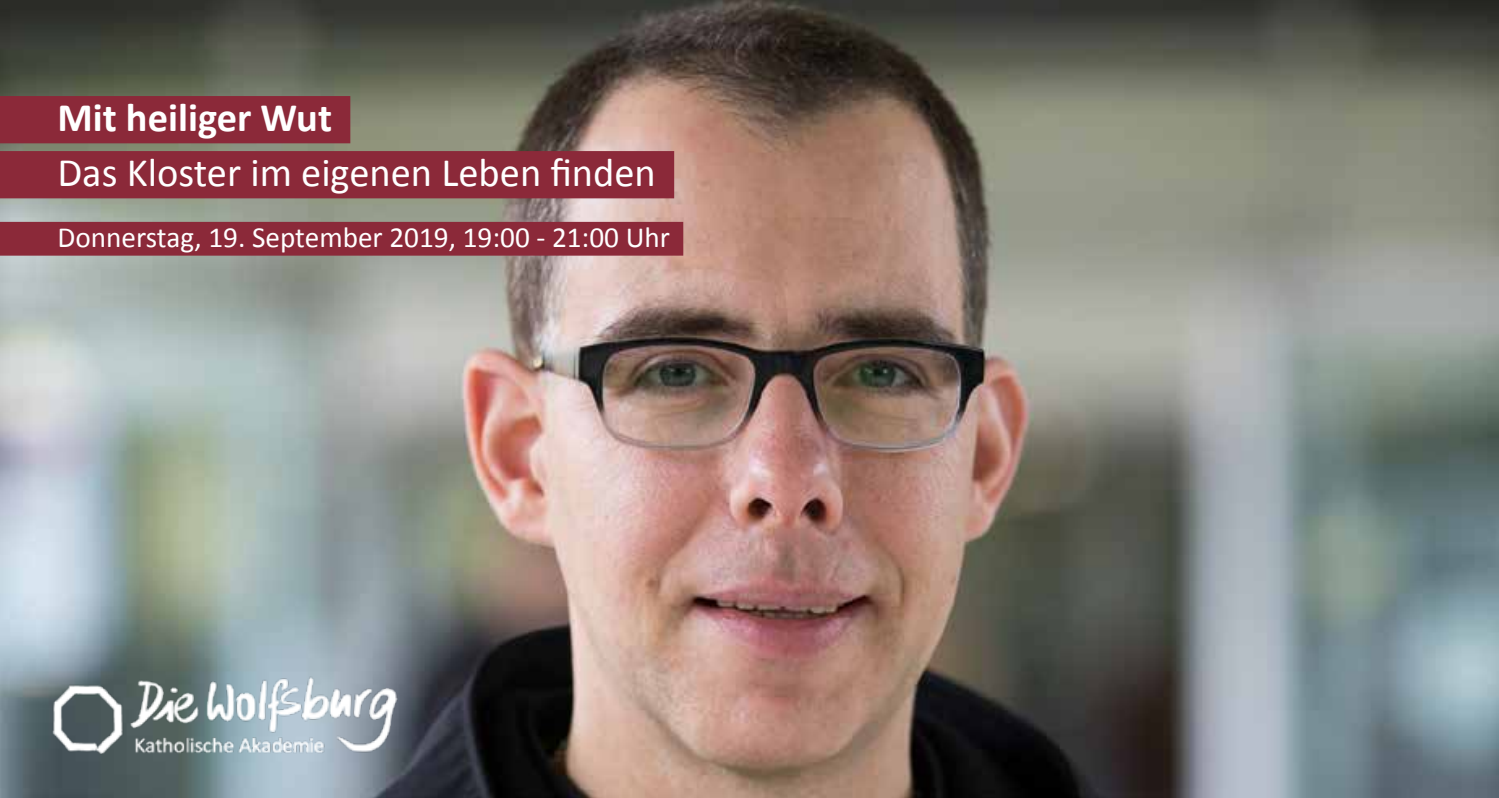
<style>
.page{position:relative;width:1499px;height:798px;background:#fff}
.page>*{position:absolute;margin:0;border:0;box-sizing:border-box;transform-origin:0 0}
.t1{font:40.5px "Calibri";color:#fff}
.t2{font:700 40.5px "Calibri";color:#fff}
.t3{font:29.25px "Calibri";color:#fff}
</style>
<div class="page">
<img style="left:0;top:0;width:1499px;height:797px">
<div style="left:0;top:96px;width:350px;height:47px;background:#8b2939"></div>
<div style="left:0;top:151px;width:674px;height:47px;background:#8b2939"></div>
<div style="left:0;top:222px;width:683px;height:33px;background:#8b2939"></div>
<img style="left:48px;top:644px;width:351px;height:109px">
<h1 class="t2" style="left:57px;top:89px;width:276px">Mit heiliger Wut</h1>
<h1 class="t1" style="left:57px;top:144px;width:600px">Das Kloster im eigenen Leben finden</h1>
<p class="t3" style="left:57px;top:216px;width:614px">Donnerstag, 19. September 2019, 19:00 - 21:00 Uhr</p>
</div>
